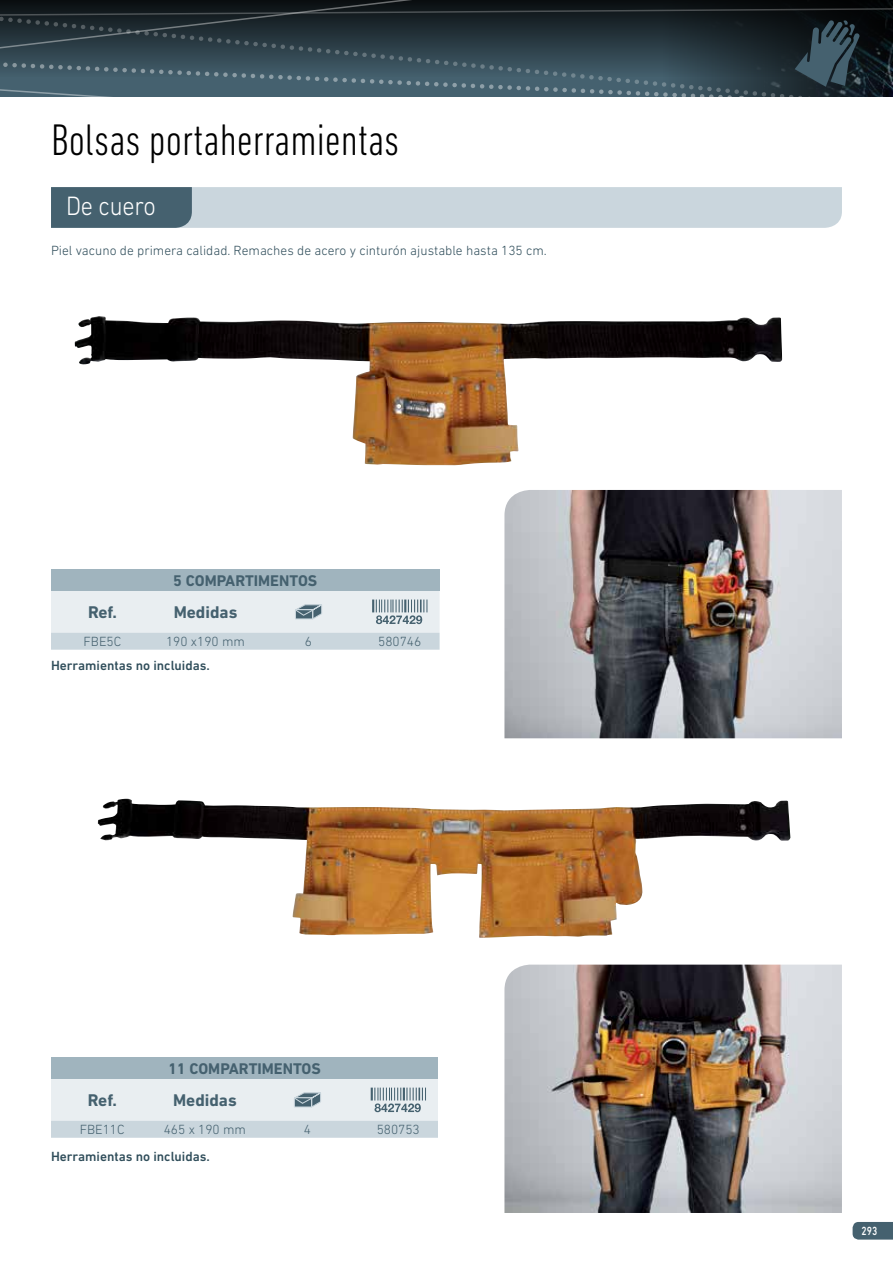
<style>
.page{position:relative;width:893px;height:1263px;background:#fff}
.page>*{position:absolute;margin:0;border:0;box-sizing:border-box;transform-origin:0 0}
.t1{font:300 condensed 45px "DIN Next LT Pro";color:#000}
.t2{font:300 27px "DIN Next LT Pro";letter-spacing:-.01em;color:#fff;scale:.9 1}
.t3{font:700 17.25px "DIN Next LT Pro";color:#45616f}
.t4{font:700 15.75px "DIN Next LT Pro";color:#45616f}
.t5{font:300 13.5px "DIN Next LT Pro";color:#2f4d5a}
.t6{font:500 13.5px "DIN Next LT Pro";color:#2f4d5a}
.t7{font:300 13.5px "DIN Next LT Pro";color:#45616f}
.t8{font:500 12px "DIN Next LT Pro";color:#fff;scale:.8 1}
</style>
<div class="page">
<svg style="left:51px;top:187px;width:791px;height:41px;background:#b3c1c9"></svg>
<div style="left:516px;top:0;width:300px;height:7px;background:#0a0e10"></div>
<div style="left:0;top:0;width:516px;height:7px;background:#0b1013"></div>
<svg style="left:853px;top:1222px;width:40px;height:17px"></svg>
<svg style="left:0;top:7px;width:893px;height:90px;background:#2e4048"></svg>
<div style="left:51px;top:570px;width:389px;height:21px;background:#a0b4be"></div>
<svg style="left:51px;top:591px;width:389px;height:59px;background:#dae2e7"></svg>
<div style="left:51px;top:1058px;width:387px;height:21px;background:#a0b4be"></div>
<svg style="left:51px;top:1079px;width:387px;height:59px;background:#dae2e7"></svg>
<img style="left:504px;top:964px;width:338px;height:249px">
<img style="left:504px;top:490px;width:338px;height:248px">
<img style="left:74px;top:316px;width:680px;height:149px">
<img style="left:98px;top:799px;width:514px;height:139px">
<h1 class="t1" style="left:51px;top:115px;width:350px">Bolsas portaherramientas</h1>
<h2 class="t2" style="left:66px;top:191px;width:101px">De cuero</h2>
<p class="t5" style="left:51px;top:243px;width:497px">Piel vacuno de primera calidad. Remaches de acero y cinturón ajustable hasta 135 cm.</p>
<p class="t4" style="left:173px;top:572px;width:145px">5 COMPARTIMENTOS</p>
<p class="t3" style="left:88px;top:602px;width:31px">Ref.</p>
<p class="t3" style="left:174px;top:602px;width:65px">Medidas</p>
<p class="t7" style="left:84px;top:634px;width:39px">FBE5C</p>
<p class="t7" style="left:166px;top:634px;width:80px">190 x190 mm</p>
<p class="t7" style="left:305px;top:634px;width:9px">6</p>
<p class="t7" style="left:378px;top:634px;width:45px">580746</p>
<p class="t6" style="left:51px;top:658px;width:160px">Herramientas no incluidas.</p>
<p class="t4" style="left:168px;top:1060px;width:154px">11 COMPARTIMENTOS</p>
<p class="t3" style="left:88px;top:1090px;width:31px">Ref.</p>
<p class="t3" style="left:173px;top:1090px;width:65px">Medidas</p>
<p class="t7" style="left:80px;top:1122px;width:46px">FBE11C</p>
<p class="t7" style="left:164px;top:1122px;width:84px">465 x 190 mm</p>
<p class="t7" style="left:304px;top:1122px;width:9px">4</p>
<p class="t7" style="left:377px;top:1122px;width:45px">580753</p>
<p class="t6" style="left:51px;top:1149px;width:160px">Herramientas no incluidas.</p>
<p class="t8" style="left:862px;top:1223px;width:21px">293</p>
</div>
